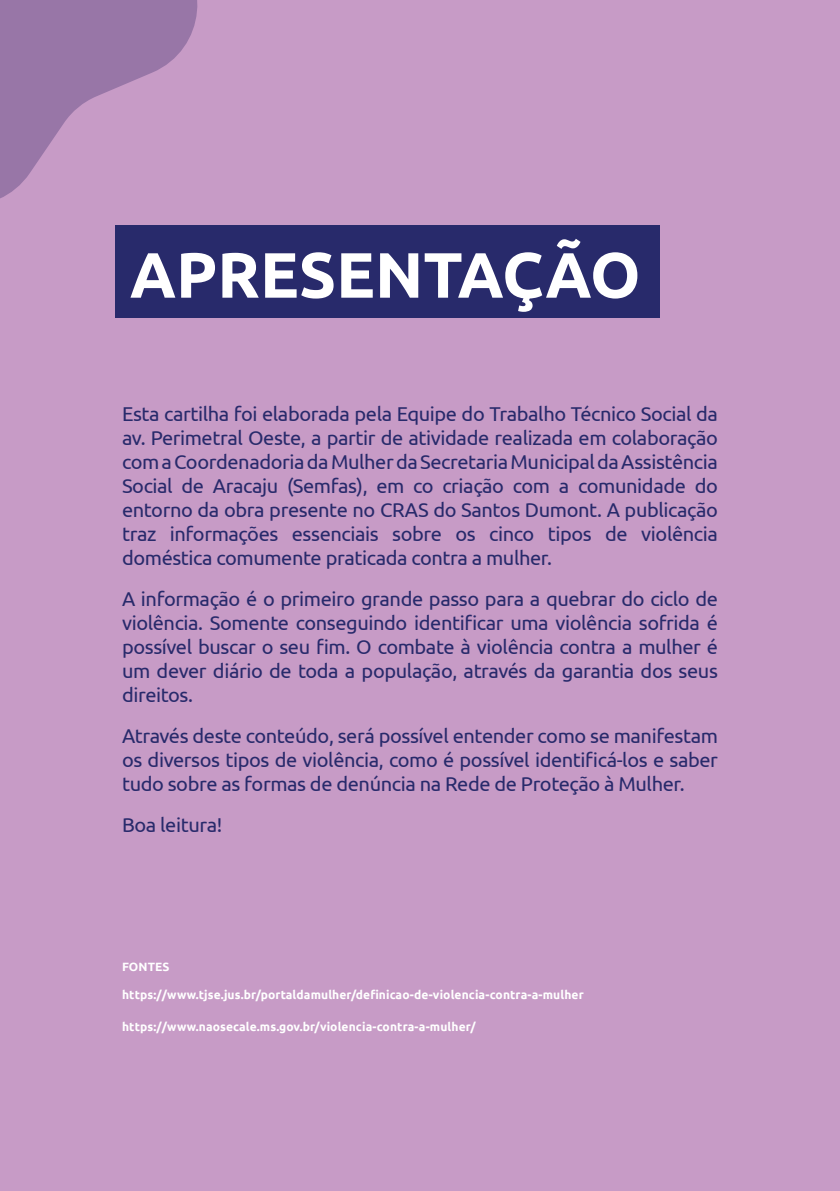
<style>
.page{position:relative;width:840px;height:1191px;background:#fff}
.page>*{position:absolute;margin:0;border:0;box-sizing:border-box;transform-origin:0 0}
.Título_1{font:700 64px "Ubuntu";color:#fff}
.t1{font:20px/24px "Ubuntu";letter-spacing:-.02em;color:#282a6b;text-align:justify}
.t2{font:700 12px "Ubuntu";letter-spacing:.01em;color:#fff}
</style>
<div class="page">
<div style="left:0;top:0;width:839px;height:1191px;background:#c79bc6"></div>
<svg style="left:0;top:0;width:198px;height:199px;fill:#9876a7"></svg>
<div style="left:115px;top:226px;width:544px;height:92px;background:#282a6b"></div>
<p class="Título_1" style="left:130px;top:236px;width:512px">APRESENTAÇÃO</p>
<p class="t1" style="left:122px;top:401px;width:597px">Esta cartilha foi elaborada pela Equipe do Trabalho Técnico Social da av. Perimetral Oeste, a partir de atividade realizada em colaboração com a Coordenadoria da Mulher da Secretaria Municipal da Assistência Social de Aracaju (Semfas), em co criação com a comunidade do entorno da obra presente no CRAS do Santos Dumont. A publicação traz informações essenciais sobre os cinco tipos de violência doméstica comumente praticada contra a mulher.</p>
<p class="t1" style="left:122px;top:586px;width:597px">A informação é o primeiro grande passo para a quebrar do ciclo de violência. Somente conseguindo identificar uma violência sofrida é possível buscar o seu fim. O combate à violência contra a mulher é um dever diário de toda a população, através da garantia dos seus direitos.</p>
<p class="t1" style="left:122px;top:723px;width:597px">Através deste conteúdo, será possível entender como se manifestam os diversos tipos de violência, como é possível identificá-los e saber tudo sobre as formas de denúncia na Rede de Proteção à Mulher.</p>
<p class="t1" style="left:122px;top:812px;width:102px">Boa leitura!</p>
<p class="t2" style="left:122px;top:959px;width:49px">FONTES</p>
<p class="t2" style="left:122px;top:988px;width:463px">https://www.tjse.jus.br/portaldamulher/definicao-de-violencia-contra-a-mulher</p>
<p class="t2" style="left:122px;top:1019px;width:355px">https://www.naosecale.ms.gov.br/violencia-contra-a-mulher/</p>
</div>
